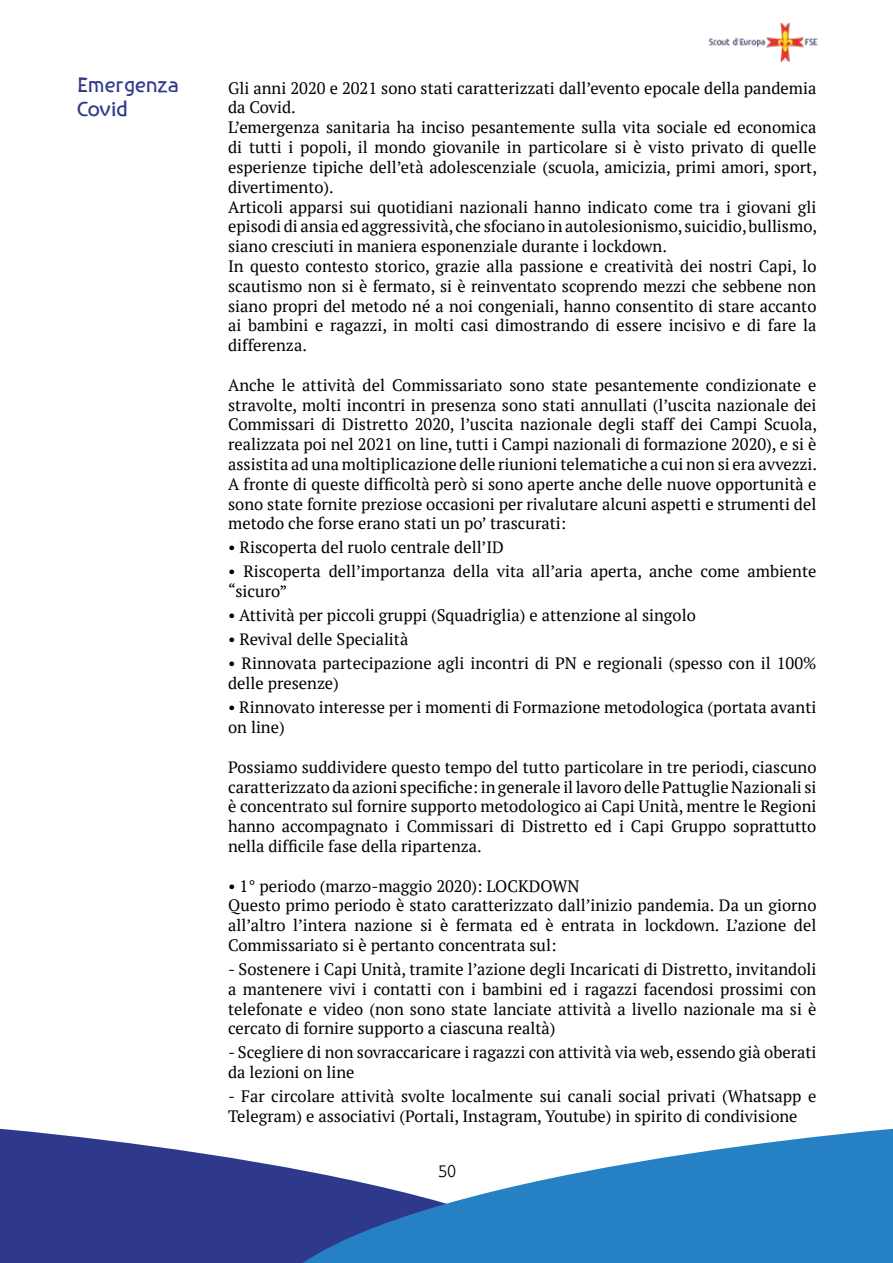
<style>
.page{position:relative;width:893px;height:1263px;background:#fff}
.page>*{position:absolute;margin:0;border:0;box-sizing:border-box;transform-origin:0 0}
.t1{font:700 19.5px/23.4px "Effessee W";letter-spacing:-.1em;color:#2f398b}
.t2{font:16.5px/19.8px "PT Serif";color:#000}
.t3{font:16.5px "Effessee W";color:#000}
</style>
<div class="page">
<svg style="left:0;top:1128px;width:276px;height:135px;background:#495299"></svg>
<svg style="left:276px;top:1128px;width:617px;height:135px;fill:#2581c4"></svg>
<img style="left:709px;top:22px;width:109px;height:40px">
<p class="t1" style="left:77px;top:72px;width:105px">Emergenza<br>Covid</p>
<p class="t2" style="left:228px;top:78px;width:590px">Gli anni 2020 e 2021 sono stati caratterizzati dall’evento epocale della pandemia da Covid.<br>L’emergenza sanitaria ha inciso pesantemente sulla vita sociale ed economica di tutti i popoli, il mondo giovanile in particolare si è visto privato di quelle esperienze tipiche dell’età adolescenziale (scuola, amicizia, primi amori, sport, divertimento).<br>Articoli apparsi sui quotidiani nazionali hanno indicato come tra i giovani gli episodi di ansia ed aggressività, che sfociano in autolesionismo, suicidio, bullismo, siano cresciuti in maniera esponenziale durante i lockdown.<br>In questo contesto storico, grazie alla passione e creatività dei nostri Capi, lo scautismo non si è fermato, si è reinventato scoprendo mezzi che sebbene non siano propri del metodo né a noi congeniali, hanno consentito di stare accanto ai bambini e ragazzi, in molti casi dimostrando di essere incisivo e di fare la differenza.</p>
<p class="t2" style="left:228px;top:375px;width:590px;text-align:justify">Anche le attività del Commissariato sono state pesantemente condizionate e stravolte, molti incontri in presenza sono stati annullati (l’uscita nazionale dei Commissari di Distretto 2020, l’uscita nazionale degli staff dei Campi Scuola, realizzata poi nel 2021 on line, tutti i Campi nazionali di formazione 2020), e si è assistita ad una moltiplicazione delle riunioni telematiche a cui non si era avvezzi.<br>A fronte di queste difficoltà però si sono aperte anche delle nuove opportunità e sono state fornite preziose occasioni per rivalutare alcuni aspetti e strumenti del metodo che forse erano stati un po’ trascurati:</p>
<p class="t2" style="left:228px;top:537px;width:277px">• Riscoperta del ruolo centrale dell’ID</p>
<p class="t2" style="left:228px;top:561px;width:590px">• Riscoperta dell’importanza della vita all’aria aperta, anche come ambiente “sicuro”</p>
<p class="t2" style="left:228px;top:605px;width:469px">• Attività per piccoli gruppi (Squadriglia) e attenzione al singolo</p>
<p class="t2" style="left:228px;top:629px;width:182px">• Revival delle Specialità</p>
<p class="t2" style="left:228px;top:653px;width:590px">• Rinnovata partecipazione agli incontri di PN e regionali (spesso con il 100% delle presenze)</p>
<p class="t2" style="left:228px;top:697px;width:590px">• Rinnovato interesse per i momenti di Formazione metodologica (portata avanti on line)</p>
<p class="t2" style="left:228px;top:757px;width:590px;text-align:justify">Possiamo suddividere questo tempo del tutto particolare in tre periodi, ciascuno caratterizzato da azioni specifiche: in generale il lavoro delle Pattuglie Nazionali si è concentrato sul fornire supporto metodologico ai Capi Unità, mentre le Regioni hanno accompagnato i Commissari di Distretto ed i Capi Gruppo soprattutto nella difficile fase della ripartenza.</p>
<p class="t2" style="left:228px;top:875px;width:590px">• 1° periodo (marzo-maggio 2020): LOCKDOWN<br>Questo primo periodo è stato caratterizzato dall’inizio pandemia. Da un giorno all’altro l’intera nazione si è fermata ed è entrata in lockdown. L’azione del Commissariato si è pertanto concentrata sul:</p>
<p class="t2" style="left:228px;top:959px;width:590px;text-align:justify">- Sostenere i Capi Unità, tramite l’azione degli Incaricati di Distretto, invitandoli a mantenere vivi i contatti con i bambini ed i ragazzi facendosi prossimi con telefonate e video (non sono state lanciate attività a livello nazionale ma si è cercato di fornire supporto a ciascuna realtà)</p>
<p class="t2" style="left:228px;top:1042px;width:590px">- Scegliere di non sovraccaricare i ragazzi con attività via web, essendo già oberati da lezioni on line</p>
<p class="t2" style="left:228px;top:1086px;width:590px">- Far circolare attività svolte localmente sui canali social privati (Whatsapp e<br>Telegram) e associativi (Portali, Instagram, Youtube) in spirito di condivisione</p>
<p class="t3" style="left:436px;top:1159px;width:22px">50</p>
</div>
